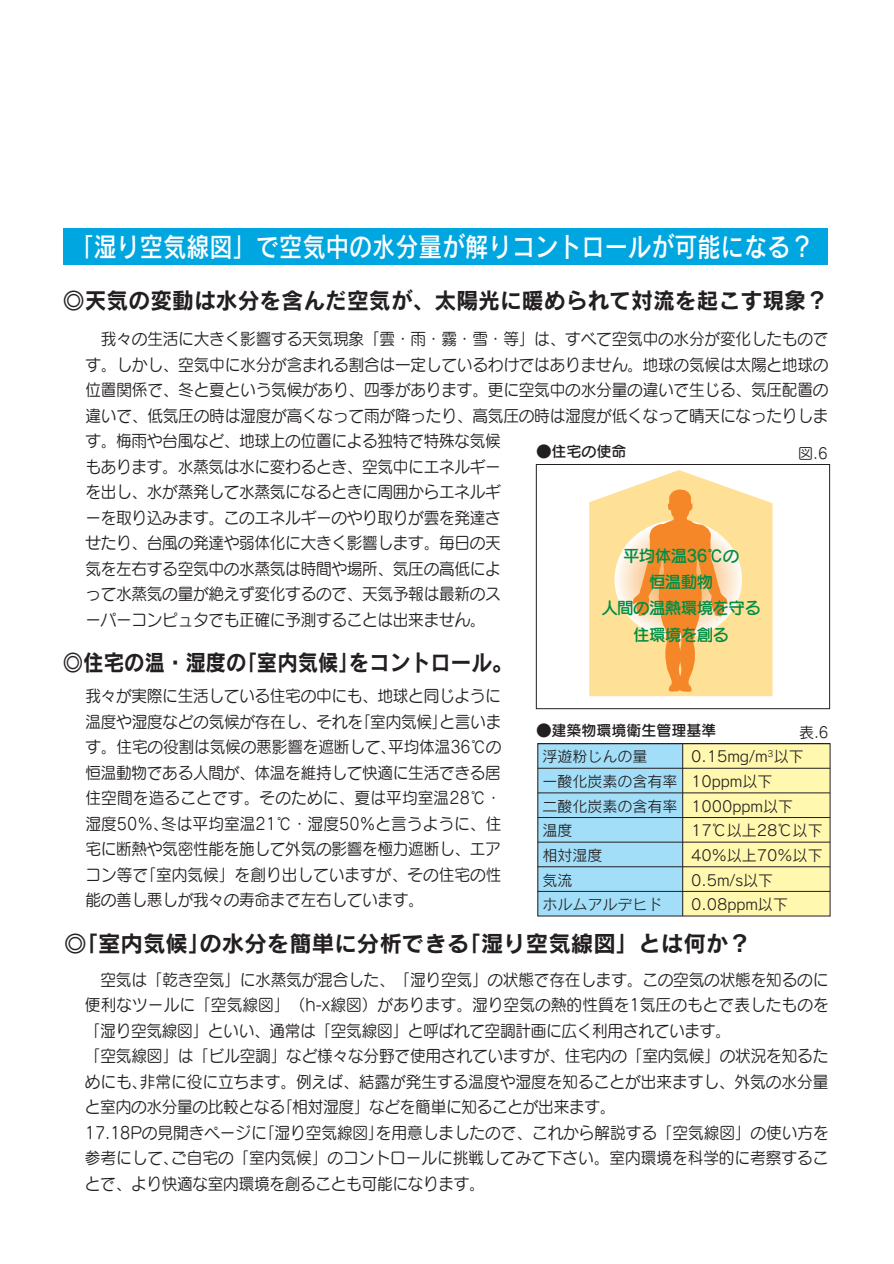
<style>
.page{position:relative;width:894px;height:1264px;background:#fff}
.page>*{position:absolute;margin:0;border:0;box-sizing:border-box;transform-origin:0 0}
.t1{font:27px "Rodin CID DB";color:#fff;scale:.86 1}
.t2{font:22.5px "Rodin CID B";color:#231f20}
.t3{font:22.5px "Rodin CID B";color:#231f20;scale:.91 1}
.t4{font:16.5px/25.5px "Seurat CID M";letter-spacing:-.015em;color:#231f20;scale:.95 1}
.t5{font:16.5px/26.2px "Seurat CID DB";letter-spacing:-.04em;color:#008d44;text-align:center}
.t6{font:15px/24.8px "Rodin CID M";color:#231f20}
.t7{font:15px "Seurat CID DB";color:#231f20}
.t8{font:15px "Seurat CID M";color:#231f20}
</style>
<div class="page">
<div style="left:682px;top:743px;width:147px;height:172px;background:#fff8ae"></div>
<div style="left:537px;top:743px;width:145px;height:172px;background:#a2def8"></div>
<div style="left:63px;top:228px;width:765px;height:36px;background:#00a6df"></div>
<svg style="left:589px;top:470px;width:183px;height:226px"></svg>
<hr style="left:537px;top:743px;width:292px;height:1px;background:#231f20">
<hr style="left:537px;top:767px;width:292px;height:1px;background:#231f20">
<hr style="left:537px;top:792px;width:292px;height:1px;background:#231f20">
<hr style="left:537px;top:817px;width:292px;height:1px;background:#231f20">
<hr style="left:537px;top:841px;width:292px;height:1px;background:#231f20">
<hr style="left:537px;top:866px;width:292px;height:1px;background:#231f20">
<hr style="left:537px;top:890px;width:292px;height:1px;background:#231f20">
<hr style="left:682px;top:743px;width:1px;height:172px;background:#231f20">
<div style="left:536px;top:464px;width:293px;height:244px;border:1px solid #231f20"></div>
<h1 class="t1" style="left:82px;top:229px;width:852px">｢湿り空気線図」で空気中の水分量が解りコントロールが可能になる？</h1>
<h2 class="t2" style="left:63px;top:285px;width:766px">◎天気の変動は水分を含んだ空気が、太陽光に暖められて対流を起こす現象？</h2>
<p class="t4" style="left:85px;top:325px;width:783px">　我々の生活に大きく影響する天気現象「雲・雨・霧・雪・等」は、すべて空気中の水分が変化したものです。しかし、空気中に水分が含まれる割合は一定しているわけではありません。地球の気候は太陽と地球の位置関係で、冬と夏という気候があり、四季があります。更に空気中の水分量の違いで生じる、気圧配置の違いで、低気圧の時は湿度が高くなって雨が降ったり、高気圧の時は湿度が低くなって晴天になったりします。梅雨や台風など、地球上の位置による独特で特殊な気候<br>もあります。水蒸気は水に変わるとき、空気中にエネルギー<br>を出し、水が蒸発して水蒸気になるときに周囲からエネルギ<br>ーを取り込みます。このエネルギーのやり取りが雲を発達さ<br>せたり、台風の発達や弱体化に大きく影響します。毎日の天<br>気を左右する空気中の水蒸気は時間や場所、気圧の高低によ<br>って水蒸気の量が絶えず変化するので、天気予報は最新のス<br>ーパーコンピュタでも正確に予測することは出来ません。</p>
<p class="t7" style="left:536px;top:441px;width:91px">●住宅の使命</p>
<p class="t8" style="left:798px;top:443px;width:31px">図.6</p>
<p class="t5" style="left:601px;top:542px;width:161px">平均体温36℃の<br>恒温動物<br>人間の温熱環境を守る住環境を創る</p>
<h2 class="t3" style="left:63px;top:647px;width:495px">◎住宅の温・湿度の｢室内気候｣をコントロール。</h2>
<p class="t4" style="left:85px;top:682px;width:439px;text-align:justify">我々が実際に生活している住宅の中にも、地球と同じように温度や湿度などの気候が存在し、それを｢室内気候｣と言います。住宅の役割は気候の悪影響を遮断して､平均体温36℃の恒温動物である人間が、体温を維持して快適に生活できる居住空間を造ることです。そのために、夏は平均室温28℃・湿度50％､冬は平均室温21℃・湿度50％と言うように、住宅に断熱や気密性能を施して外気の影響を極力遮断し、エアコン等で｢室内気候」を創り出していますが、その住宅の性能の善し悪しが我々の寿命まで左右しています。</p>
<p class="t7" style="left:536px;top:720px;width:181px">●建築物環境衛生管理基準</p>
<p class="t8" style="left:798px;top:723px;width:31px">表.6</p>
<p class="t6" style="left:542px;top:743px;width:136px">浮遊粉じんの量<br>一酸化炭素の含有率二酸化炭素の含有率温度<br>相対湿度<br>気流<br>ホルムアルデヒド</p>
<p class="t6" style="left:691px;top:743px;width:133px">0.15mg/m<sup>3</sup>以下<br>10ppm以下<br>1000ppm以下<br>17℃以上28℃以下<br>40％以上70％以下<br>0.5m/s以下<br>0.08ppm以下</p>
<h2 class="t2" style="left:64px;top:928px;width:688px">◎｢室内気候｣の水分を簡単に分析できる｢湿り空気線図」とは何か？</h2>
<p class="t4" style="left:85px;top:965px;width:784px">　空気は「乾き空気」に水蒸気が混合した、「湿り空気」の状態で存在します。この空気の状態を知るのに便利なツールに「空気線図」（h-x線図）があります。湿り空気の熱的性質を1気圧のもとで表したものを「湿り空気線図」といい、通常は「空気線図」と呼ばれて空調計画に広く利用されています。<br>「空気線図」は「ビル空調」など様々な分野で使用されていますが、住宅内の「室内気候」の状況を知るためにも､非常に役に立ちます。例えば、結露が発生する温度や湿度を知ることが出来ますし、外気の水分量と室内の水分量の比較となる｢相対湿度」などを簡単に知ることが出来ます。<br>17.18Pの見開きページに｢湿り空気線図｣を用意しましたので、これから解説する「空気線図」の使い方を参考にして､ご自宅の「室内気候」のコントロールに挑戦してみて下さい。室内環境を科学的に考察することで、より快適な室内環境を創ることも可能になります。</p>
</div>
